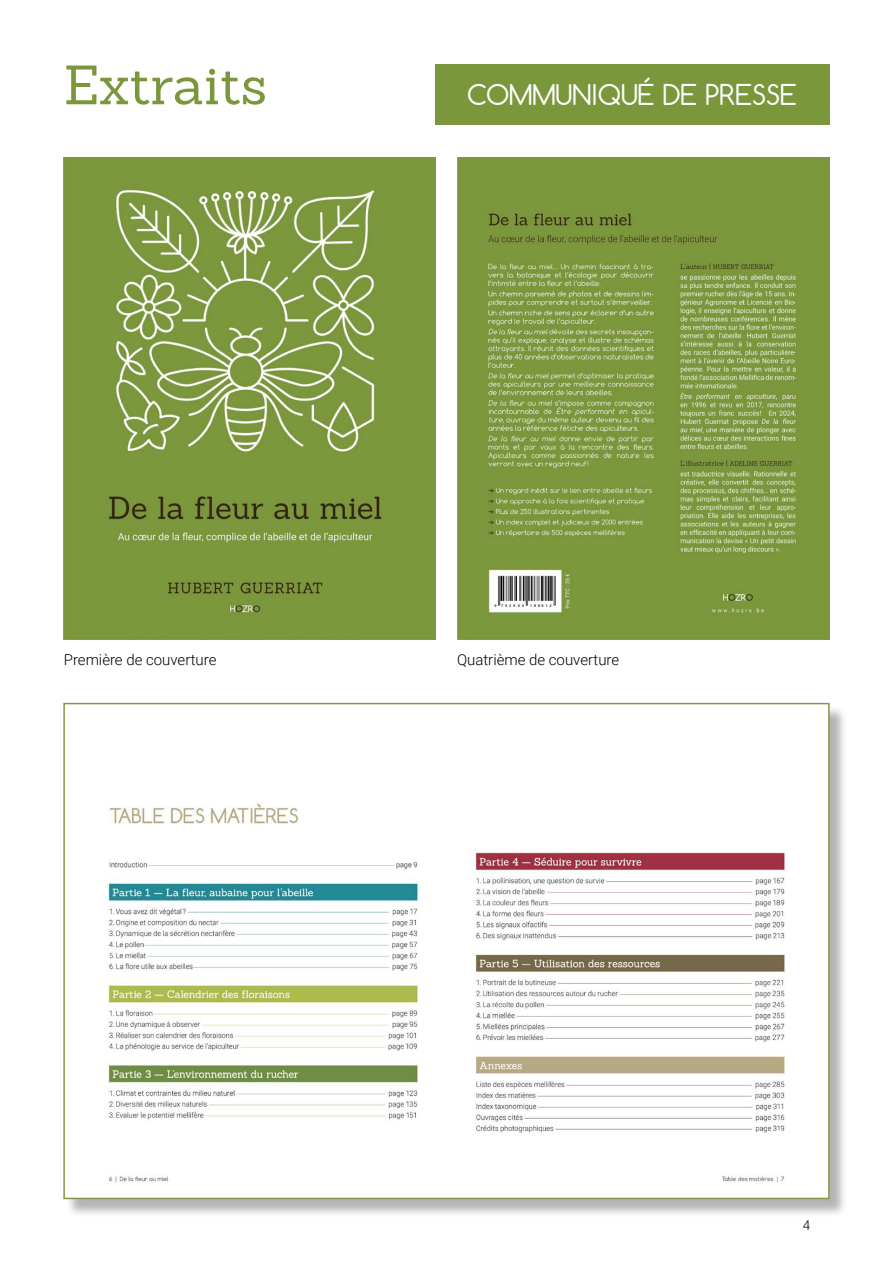
<style>
.page{position:relative;width:893px;height:1263px;background:#fff}
.page>*{position:absolute;margin:0;border:0;box-sizing:border-box;transform-origin:0 0}
.t1{font:54px "Sanchez";letter-spacing:-.005em;color:#7b973c}
.t2{font:27px "Comfortaa";color:#fff}
.t3{font:300 15px "Roboto";color:#000}
.t4{font:300 13.5px "Roboto";color:#000}
</style>
<div class="page">
<div style="left:435px;top:64px;width:394px;height:61px;background:#7b973c"></div>
<img style="left:64px;top:157px;width:372px;height:482px">
<img style="left:457px;top:157px;width:372px;height:482px">
<div style="left:66px;top:705px;width:782px;height:512px;background:#000;opacity:.3"></div>
<img style="left:66px;top:706px;width:761px;height:490px">
<h1 class="t1" style="left:64px;top:50px;width:205px">Extraits</h1>
<h2 class="t2" style="left:467px;top:77px;width:331px">COMMUNIQUÉ DE PRESSE</h2>
<p class="t3" style="left:64px;top:649px;width:154px">Première de couverture</p>
<p class="t3" style="left:457px;top:649px;width:164px">Quatrième de couverture</p>
<p class="t4" style="left:803px;top:1215px;width:9px">4</p>
</div>
